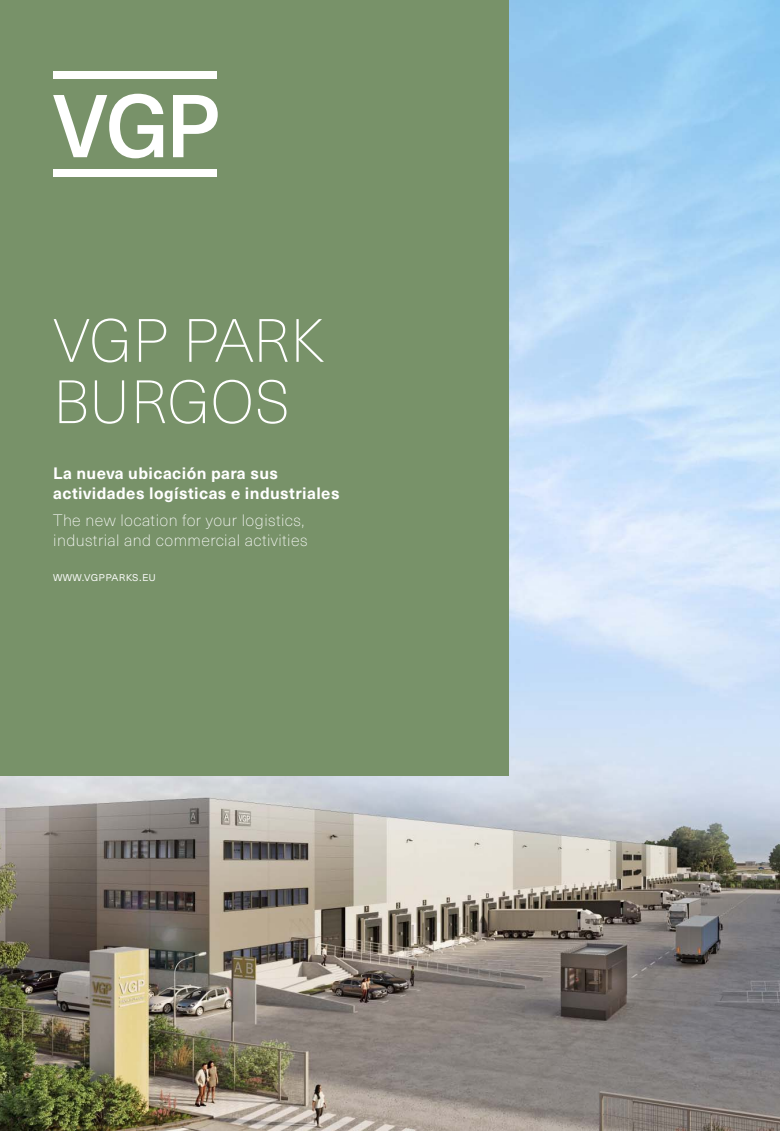
<style>
.page{position:relative;width:780px;height:1131px;background:#fff}
.page>*{position:absolute;margin:0;border:0;box-sizing:border-box;transform-origin:0 0}
.t1{font:100 60px/61.2px "Neue Haas Unica Pro";letter-spacing:.01em;color:#fff}
.t2{font:100 16.25px/20px "Neue Haas Unica Pro";letter-spacing:.025em;color:#fff}
.t3{font:700 16.25px/20px "Neue Haas Unica Pro";letter-spacing:.025em;color:#fff}
.t4{font:300 12.5px "Neue Haas Unica Pro";letter-spacing:.02em;color:#fff}
</style>
<div class="page">
<img style="left:0;top:0;width:780px;height:1130px">
<div style="left:0;top:0;width:509px;height:775px;background:#789269"></div>
<svg style="left:53px;top:94px;width:110px;height:64px"></svg>
<svg style="left:173px;top:95px;width:45px;height:62px"></svg>
<div style="left:53px;top:71px;width:163px;height:7px;background:#fff"></div>
<div style="left:53px;top:170px;width:163px;height:7px;background:#fff"></div>
<h1 class="t1" style="left:53px;top:317px;width:272px">VGP PARK<br>BURGOS</h1>
<p class="t3" style="left:53px;top:464px;width:288px">La nueva ubicación para sus actividades logísticas e industriales</p>
<p class="t2" style="left:53px;top:512px;width:256px">The new location for your logistics, industrial and commercial activities</p>
<p class="t4" style="left:53px;top:572px;width:104px">www.vgpparks.eu</p>
</div>
